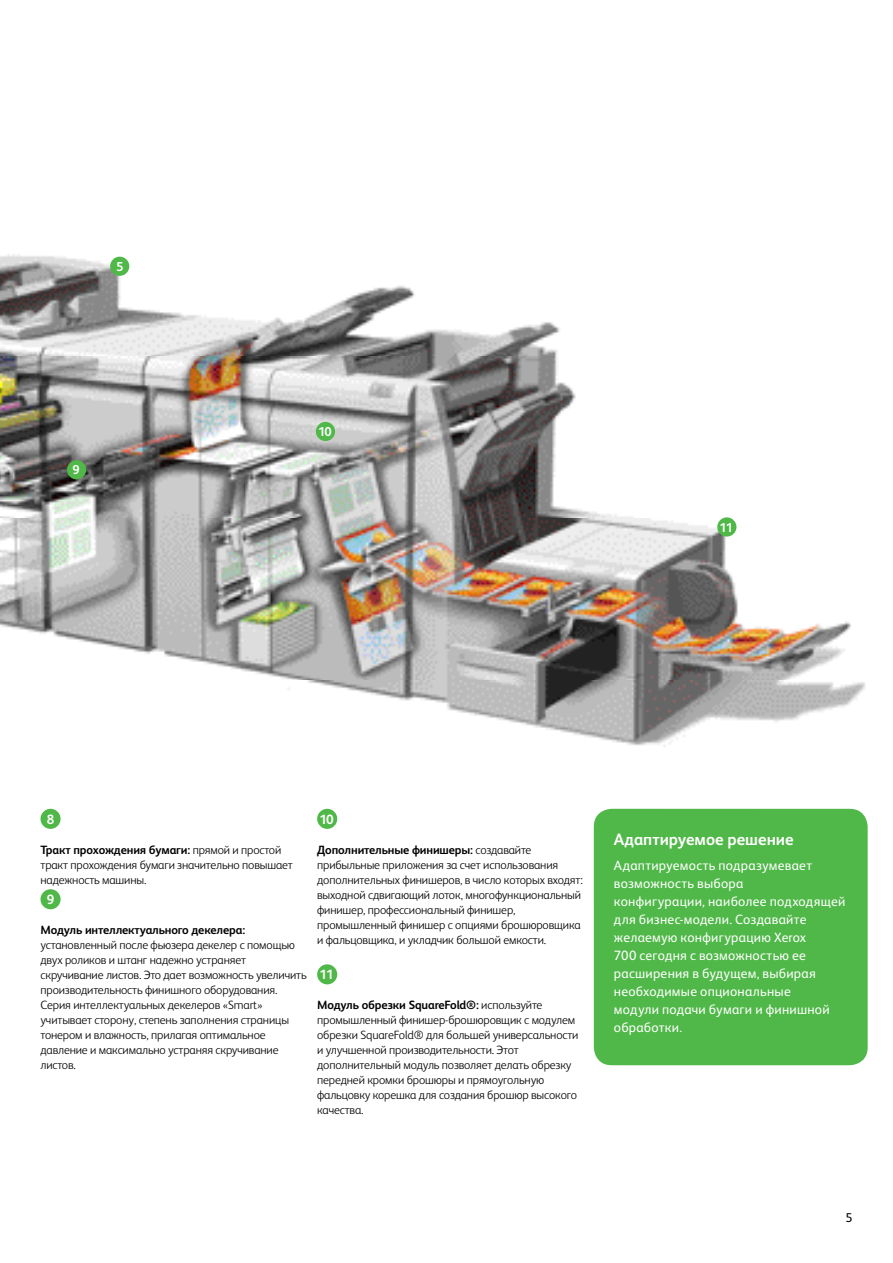
<style>
.page{position:relative;width:893px;height:1263px;background:#fff}
.page>*{position:absolute;margin:0;border:0;box-sizing:border-box;transform-origin:0 0}
.t1{font:700 16.5px "Xerox Sans";color:#fff}
.t2{font:13.5px/18px "Xerox Sans";letter-spacing:.02em;color:#fff}
.t3{font:700 13.5px "Xerox Sans";color:#fff}
.t4{font:700 12.9px "Xerox Sans";color:#fff}
.t5{font:12.75px "Xerox Sans";color:#000}
.t6{font:300 12px/15px "Xerox Sans";letter-spacing:-.01em;color:#000}
.t7{font:700 12px "Xerox Sans";letter-spacing:-.01em;color:#000}
.s1{font-weight:700}
</style>
<div class="page">
<img style="left:0;top:254px;width:865px;height:493px">
<div style="left:110px;top:257px;width:19px;height:19px;background:#50b848;border-radius:50%"></div>
<div style="left:67px;top:460px;width:19px;height:19px;background:#50b848;border-radius:50%"></div>
<div style="left:316px;top:422px;width:19px;height:19px;background:#50b848;border-radius:50%"></div>
<div style="left:717px;top:517px;width:19px;height:20px;background:#50b848;border-radius:50%"></div>
<div style="left:594px;top:809px;width:274px;height:256px;background:#50b848;border-radius:18px"></div>
<div style="left:40px;top:809px;width:21px;height:20px;background:#50b848;border-radius:50%"></div>
<div style="left:40px;top:889px;width:21px;height:20px;background:#50b848;border-radius:50%"></div>
<div style="left:317px;top:809px;width:20px;height:20px;background:#50b848;border-radius:50%"></div>
<div style="left:317px;top:964px;width:20px;height:20px;background:#50b848;border-radius:50%"></div>
<p class="t4" style="left:116px;top:258px;width:9px">5</p>
<p class="t4" style="left:73px;top:461px;width:9px">9</p>
<p class="t4" style="left:318px;top:423px;width:15px">10</p>
<p class="t4" style="left:720px;top:518px;width:15px">11</p>
<p class="t3" style="left:47px;top:810px;width:9px">8</p>
<p class="t6" style="left:40px;top:841px;width:254px"><span class="s1">Тракт прохождения бумаги:</span> прямой и простой тракт прохождения бумаги значительно повышает надежность машины.</p>
<p class="t3" style="left:47px;top:890px;width:9px">9</p>
<p class="t7" style="left:40px;top:922px;width:206px">Модуль интеллектуального декелера:</p>
<p class="t6" style="left:40px;top:937px;width:268px">установленный после фьюзера декелер с помощью двух роликов и штанг надежно устраняет скручивание листов. Это дает возможность увеличить производительность финишного оборудования.<br>Серия интеллектуальных декелеров «Smart» учитывает сторону, степень заполнения страницы тонером и влажность, прилагая оптимальное давление и максимально устраняя скручивание листов.</p>
<p class="t3" style="left:320px;top:810px;width:16px">10</p>
<p class="t6" style="left:317px;top:841px;width:267px"><span class="s1">Дополнительные финишеры:</span> создавайте прибыльные приложения за счет использования дополнительных финишеров, в число которых входят: выходной сдвигающий лоток, многофункциональный финишер, профессиональный финишер, промышленный финишер с опциями брошюровщика и фальцовщика, и укладчик большой емкости.</p>
<p class="t3" style="left:320px;top:965px;width:16px">11</p>
<p class="t6" style="left:317px;top:997px;width:263px"><span class="s1">Модуль обрезки SquareFold®:</span> используйте промышленный финишер-брошюровщик с модулем обрезки SquareFold® для большей универсальности и улучшенной производительности. Этот дополнительный модуль позволяет делать обрезку передней кромки брошюры и прямоугольную фальцовку корешка для создания брошюр высокого качества.</p>
<h1 class="t1" style="left:614px;top:828px;width:181px">Адаптируемое решение</h1>
<p class="t2" style="left:614px;top:856px;width:233px">Адаптируемость подразумевает возможность выбора<br>конфигурации, наиболее подходящей для бизнес-модели. Создавайте желаемую конфигурацию Xerox<br>700 сегодня с возможностью ее расширения в будущем, выбирая необходимые опциональные<br>модули подачи бумаги и финишной обработки.</p>
<p class="t5" style="left:845px;top:1210px;width:9px">5</p>
</div>
